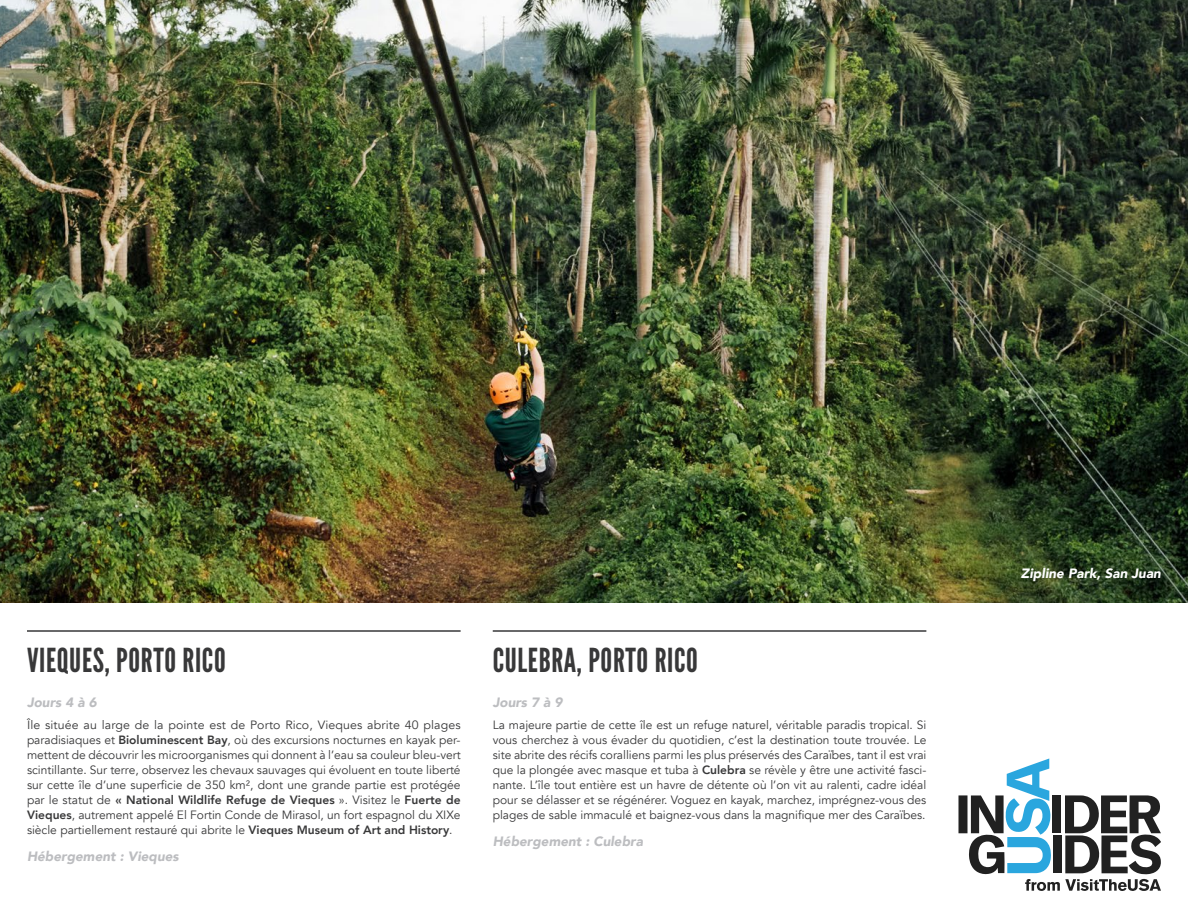
<style>
.page{position:relative;width:1188px;height:918px;background:#fff}
.page>*{position:absolute;margin:0;border:0;box-sizing:border-box;transform-origin:0 0}
.Section_Title{font:33px "League Gothic";letter-spacing:.02em;color:#383839}
.Accommodation{font:italic 900 13.5px "Avenir";color:#bcbdc0}
.Photo_Caption{font:italic 900 13.5px "Avenir";color:#fff}
.t1{font:12px/15px "Avenir";color:#383839;text-align:justify}
.s1{font-weight:800}
</style>
<div class="page">
<img style="left:0;top:0;width:1188px;height:603px">
<hr style="left:27px;top:630px;width:434px;height:2px;background:#383839">
<hr style="left:493px;top:630px;width:433px;height:2px;background:#383839">
<svg style="left:959px;top:759px;width:202px;height:132px"></svg>
<p class="Section_Title" style="left:27px;top:641px;width:200px">VIEQUES, PORTO RICO</p>
<p class="Accommodation" style="left:27px;top:691px;width:71px">Jours 4 à 6</p>
<p class="t1" style="left:27px;top:717px;width:435px">Île située au large de la pointe est de Porto Rico, Vieques abrite 40 plages paradisiaques et <span class="s1">Bioluminescent Bay</span>, où des excursions nocturnes en kayak per&shy;mettent de découvrir les microorganismes qui donnent à l’eau sa couleur bleu-vert scintillante. Sur terre, observez les chevaux sauvages qui évoluent en toute liberté sur cette île d’une superficie de 350 km², dont une grande partie est protégée par le statut de <span class="s1">« National Wildlife Refuge de Vieques</span> ». Visitez le <span class="s1">Fuerte de Vieques</span>, autrement appelé El Fortin Conde de Mirasol, un fort espagnol du XIXe siècle partiellement restauré qui abrite le <span class="s1">Vieques Museum of Art and History</span>.</p>
<p class="Accommodation" style="left:27px;top:845px;width:153px">Hébergement : Vieques</p>
<p class="Section_Title" style="left:493px;top:641px;width:207px">CULEBRA, PORTO RICO</p>
<p class="Accommodation" style="left:493px;top:691px;width:71px">Jours 7 à 9</p>
<p class="t1" style="left:493px;top:717px;width:435px">La majeure partie de cette île est un refuge naturel, véritable paradis tropical. Si vous cherchez à vous évader du quotidien, c’est la destination toute trouvée. Le site abrite des récifs coralliens parmi les plus préservés des Caraïbes, tant il est vrai que la plongée avec masque et tuba à <span class="s1">Culebra</span> se révèle y être une activité fasci&shy;nante. L’île tout entière est un havre de détente où l’on vit au ralenti, cadre idéal pour se délasser et se régénérer. Voguez en kayak, marchez, imprégnez-vous des plages de sable immaculé et baignez-vous dans la magnifique mer des Caraïbes.</p>
<p class="Accommodation" style="left:493px;top:830px;width:152px">Hébergement : Culebra</p>
<p class="Photo_Caption" style="left:1021px;top:562px;width:142px">Zipline Park, San Juan</p>
</div>
